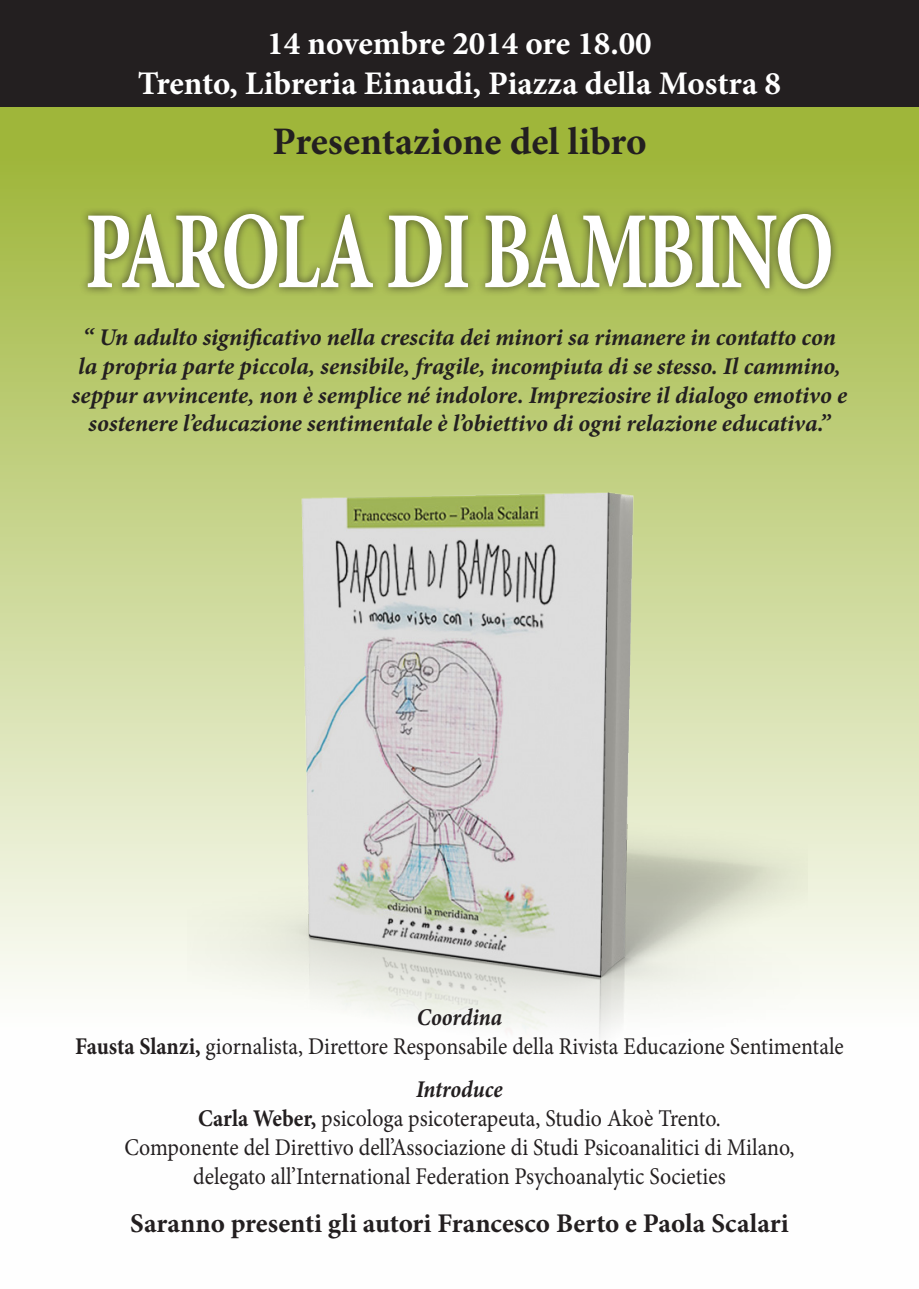
<style>
.page{position:relative;width:919px;height:1289px;background:#fff}
.page>*{position:absolute;margin:0;border:0;box-sizing:border-box;transform-origin:0 0}
.t1{font:700 109.95px "Minion Pro";letter-spacing:-.035em;color:#fff;scale:.71 1}
.t2{font:700 39px "Minion Pro";color:#231f20}
.t3{font:700 33px "Minion Pro";color:#fff}
.t4{font:700 27px "Minion Pro";color:#231f20}
.t5{font:italic 700 24px/28.8px "Minion Pro";letter-spacing:-.005em;color:#231f20;text-align:center}
.t6{font:24px/28.8px "Minion Pro";color:#231f20;text-align:center;scale:.91 1}
.s1{font-weight:700;font-style:italic}
.s2{font-weight:700}
</style>
<div class="page">
<div style="left:0;top:0;width:918px;height:1288px;background:linear-gradient(to bottom,#94ad25,#fff)"></div>
<img style="left:188px;top:492px;width:619px;height:564px">
<div style="left:79px;top:205px;width:761px;height:92px;background:#231f20;opacity:.75"></div>
<div style="left:0;top:0;width:918px;height:106px;background:#231f20"></div>
<p class="t3" style="left:267px;top:20px;width:386px">14 novembre 2014 ore 18.00</p>
<p class="t3" style="left:138px;top:60px;width:644px">Trento, Libreria Einaudi, Piazza della Mostra 8</p>
<p class="t2" style="left:272px;top:114px;width:375px">Presentazione del libro</p>
<p class="t1" style="left:85px;top:174px;width:1056px">PAROLA DI BAMBINO</p>
<p class="t5" style="left:72px;top:322px;width:776px">“ Un adulto significativo nella crescita dei minori sa rimanere in contatto con la propria parte piccola, sensibile, fragile, incompiuta di se stesso. Il cammino, seppur avvincente, non è semplice né indolore. Impreziosire il dialogo emotivo e sostenere l’educazione sentimentale è l’obiettivo di ogni relazione educativa.”</p>
<p class="t6" style="left:75px;top:1003px;width:846px"><span class="s1">Coordina<br></span><span class="s2">Fausta Slanzi,</span> giornalista, Direttore Responsabile della Rivista Educazione Sentimentale</p>
<p class="t6" style="left:124px;top:1075px;width:737px"><span class="s1">Introduce<br></span><span class="s2">Carla Weber,</span> psicologa psicoterapeuta, Studio Akoè Trento.<br>Componente del Direttivo dell’Associazione di Studi Psicoanalitici di Milano, delegato all’International Federation Psychoanalytic Societies</p>
<p class="t4" style="left:130px;top:1204px;width:660px">Saranno presenti gli autori Francesco Berto e Paola Scalari</p>
</div>
